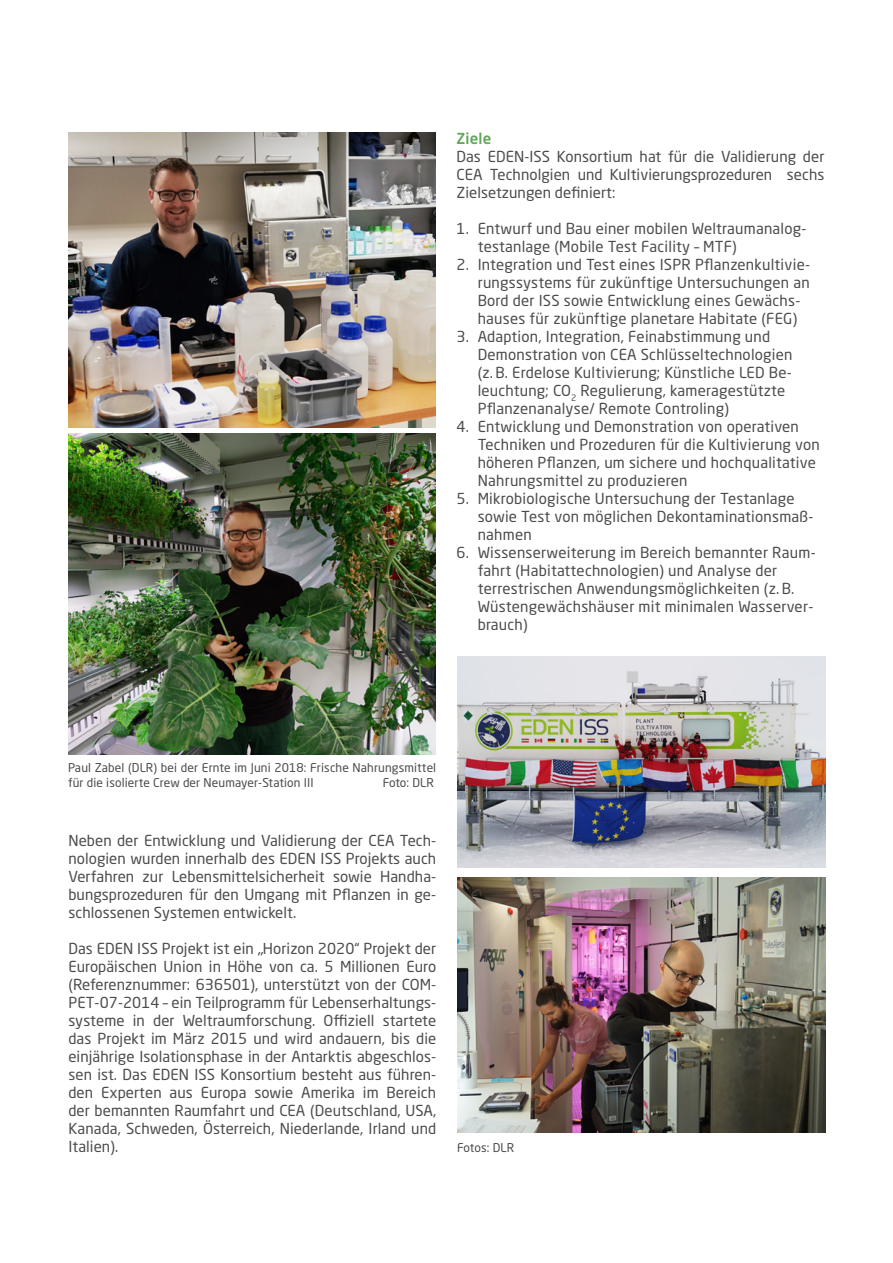
<style>
.page{position:relative;width:893px;height:1263px;background:#fff}
.page>*{position:absolute;margin:0;border:0;box-sizing:border-box;transform-origin:0 0}
.Aufzählung{font:15px/18px "Neo Sans W1 G";letter-spacing:.015em;color:#4b4c4d}
.lauf{font:15px/18px "Neo Sans W1 G";letter-spacing:.005em;color:#4b4c4d;text-align:justify}
.Subhead{font:500 15px "Neo Sans W1 G";letter-spacing:.015em;color:#63a75c}
.Legende{font:12px/15px "Neo Sans W1 G";letter-spacing:.01em;color:#4b4c4d}
</style>
<div class="page">
<img style="left:68px;top:434px;width:368px;height:321px">
<img style="left:68px;top:133px;width:368px;height:294px">
<img style="left:457px;top:656px;width:368px;height:211px">
<img style="left:457px;top:877px;width:368px;height:256px">
<p class="Subhead" style="left:456px;top:129px;width:37px">Ziele</p>
<p class="lauf" style="left:456px;top:147px;width:370px">Das EDEN-ISS Konsortium hat für die Validierung der CEA Technolgien und Kultivierungsprozeduren sechs Zielsetzungen definiert:</p>
<p class="Aufzählung" style="left:478px;top:219px;width:330px;text-indent:-21px">1. Entwurf und Bau einer mobilen Weltraumanalog&shy;testanlage (Mobile Test Facility – MTF)</p>
<p class="Aufzählung" style="left:478px;top:255px;width:334px;text-indent:-21px">2. Integration und Test eines ISPR Pflanzenkultivie&shy;rungssystems für zukünftige Untersuchungen an Bord der ISS sowie Entwicklung eines Gewächs&shy;hauses für zukünftige planetare Habitate (FEG)</p>
<p class="Aufzählung" style="left:478px;top:327px;width:316px;text-indent:-21px">3. Adaption, Integration, Feinabstimmung und Demonstration von CEA Schlüsseltechnologien (z. B. Erdelose Kultivierung; Künstliche LED Be&shy;leuchtung; CO<sub>2</sub> Regulierung, kameragestützte Pflanzenanalyse/ Remote Controling)</p>
<p class="Aufzählung" style="left:478px;top:417px;width:344px;text-indent:-21px">4. Entwicklung und Demonstration von operativen Techniken und Prozeduren für die Kultivierung von höheren Pflanzen, um sichere und hochqualitative Nahrungsmittel zu produzieren</p>
<p class="Aufzählung" style="left:478px;top:489px;width:337px;text-indent:-21px">5. Mikrobiologische Untersuchung der Testanlage sowie Test von möglichen Dekontaminationsmaß&shy;nahmen</p>
<p class="Aufzählung" style="left:478px;top:543px;width:339px;text-indent:-21px">6. Wissenserweiterung im Bereich bemannter Raum&shy;fahrt (Habitattechnologien) und Analyse der terrestrischen Anwendungsmöglichkeiten (z. B.<br>Wüstengewächshäuser mit minimalen Wasserver&shy;brauch)</p>
<p class="Legende" style="left:68px;top:760px;width:370px">Paul Zabel (DLR) bei der Ernte im Juni 2018: Frische Nahrungsmittel für die isolierte Crew der Neumayer-Station III</p>
<p class="Legende" style="left:383px;top:775px;width:53px">Foto: DLR</p>
<p class="lauf" style="left:68px;top:831px;width:369px">Neben der Entwicklung und Validierung der CEA Tech&shy;nologien wurden innerhalb des EDEN ISS Projekts auch Verfahren zur Lebensmittelsicherheit sowie Handha&shy;bungsprozeduren für den Umgang mit Pflanzen in ge&shy;schlossenen Systemen entwickelt.</p>
<p class="lauf" style="left:68px;top:939px;width:369px">Das EDEN ISS Projekt ist ein „Horizon 2020“ Projekt der Europäischen Union in Höhe von ca. 5 Millionen Euro (Referenznummer: 636501), unterstützt von der COM-PET-07-2014 – ein Teilprogramm für Lebenserhaltungs&shy;systeme in der Weltraumforschung. Offiziell startete das Projekt im März 2015 und wird andauern, bis die einjährige Isolationsphase in der Antarktis abgeschlos&shy;sen ist. Das EDEN ISS Konsortium besteht aus führen&shy;den Experten aus Europa sowie Amerika im Bereich der bemannten Raumfahrt und CEA (Deutschland, USA, Kanada, Schweden, Österreich, Niederlande, Irland und Italien).</p>
<p class="Legende" style="left:457px;top:1140px;width:59px">Fotos: DLR</p>
</div>
